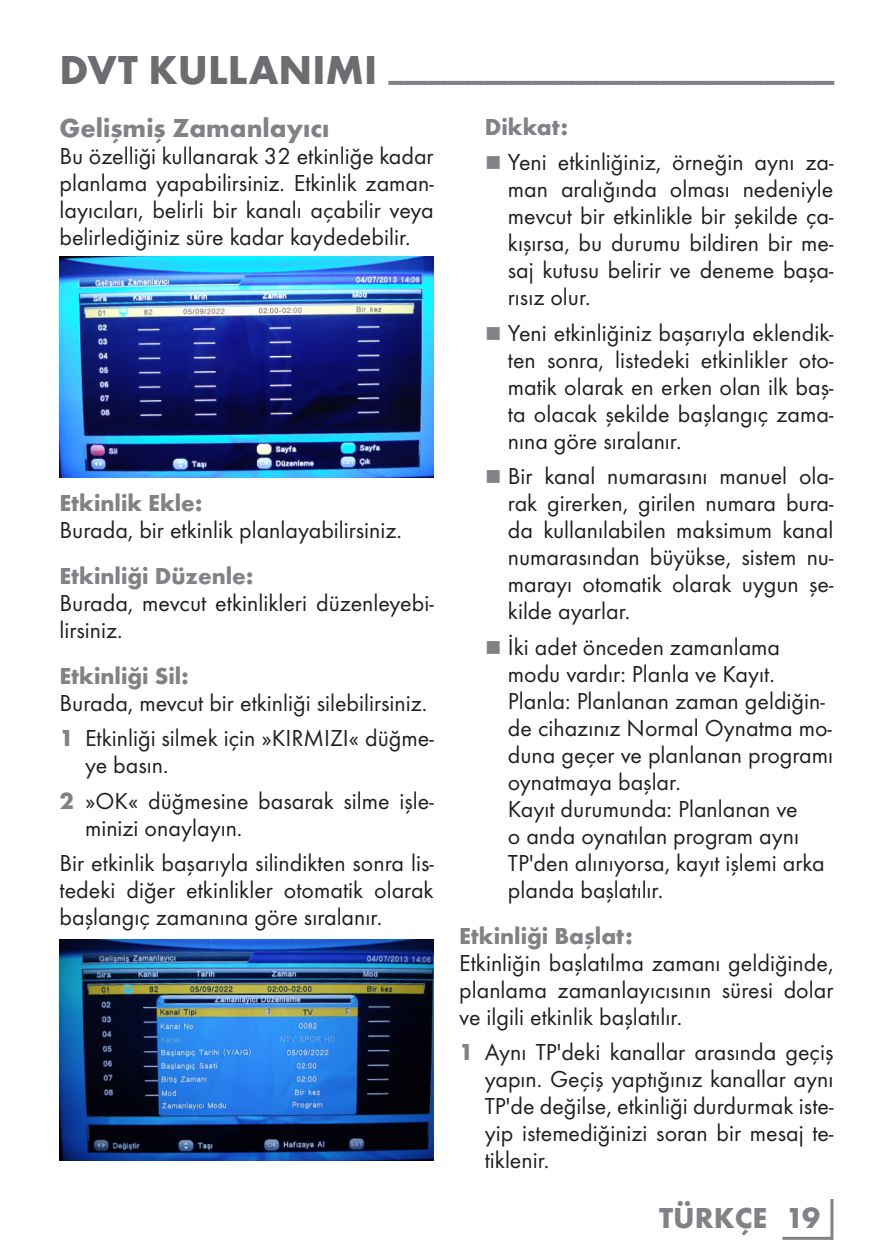
<style>
.page{position:relative;width:893px;height:1259px;background:#fff}
.page>*{position:absolute;margin:0;border:0;box-sizing:border-box;transform-origin:0 0}
.t1{font:700 30px "Futura TOT";color:#808285}
.t2{font:700 27px "Futura TOT";color:#808285}
.t3{font:24px/27px "Futura TOT Boo";color:#231f20;text-align:justify}
.t4{font:700 24px "Futura TOT";color:#808285}
.s1{font-family:"Futura TOT";font-weight:700;color:#808285}
.s2{font-family:"Grund Son Se";font-size:12px;color:#808285}
</style>
<div class="page">
<hr style="left:830px;top:1199px;width:3px;height:40px;background:#808285">
<hr style="left:782px;top:1236px;width:51px;height:3px;background:#808285">
<img style="left:60px;top:257px;width:374px;height:221px">
<img style="left:60px;top:939px;width:374px;height:221px">
<p class="t1" style="left:60px;top:61px;width:776px"><sup>DVT</sup> <sup>KULLANIMI</sup> -------------------------------------------------------------------------</p>
<p class="t2" style="left:60px;top:111px;width:271px">Gelişmiş Zamanlayıcı</p>
<p class="t3" style="left:60px;top:142px;width:376px">Bu özelliği kullanarak 32 etkinliğe kadar planlama yapabilirsiniz. Etkinlik zaman&shy;layıcıları, belirli bir kanalı açabilir veya belirlediğiniz süre kadar kaydedebilir.</p>
<p class="t4" style="left:60px;top:488px;width:144px">Etkinlik Ekle:</p>
<p class="t3" style="left:60px;top:516px;width:344px">Burada, bir etkinlik planlayabilirsiniz.</p>
<p class="t4" style="left:60px;top:561px;width:195px">Etkinliği Düzenle:</p>
<p class="t3" style="left:60px;top:589px;width:376px">Burada, mevcut etkinlikleri düzenleyebi&shy;lirsiniz.</p>
<p class="t4" style="left:60px;top:661px;width:131px">Etkinliği Sil:</p>
<p class="t3" style="left:60px;top:685px;width:376px;line-height:35.4px">Burada, mevcut bir etkinliği silebilirsiniz.<br><span class="s1">1</span> Etkinliği silmek için »KIRMIZI« düğme-</p>
<p class="t3" style="left:60px;top:747px;width:376px;line-height:35.4px;text-indent:26px">ye basın.<br><span class="s1">2</span> »OK« düğmesine basarak silme işle-</p>
<p class="t3" style="left:60px;top:810px;width:376px;line-height:35.4px;text-indent:26px">minizi onaylayın.<br>Bir etkinlik başarıyla silindikten sonra lis-</p>
<p class="t3" style="left:60px;top:876px;width:376px">tedeki diğer etkinlikler otomatik olarak başlangıç zamanına göre sıralanır.</p>
<p class="t4" style="left:485px;top:112px;width:85px">Dikkat:</p>
<p class="t3" style="left:508px;top:148px;width:327px;text-indent:-23px"><span class="s2">7</span> Yeni etkinliğiniz, örneğin aynı za&shy;man aralığında olması nedeniyle mevcut bir etkinlikle bir şekilde ça&shy;kışırsa, bu durumu bildiren bir me&shy;saj kutusu belirir ve deneme başa&shy;rısız olur.</p>
<p class="t3" style="left:508px;top:319px;width:327px;text-indent:-23px"><span class="s2">7</span> Yeni etkinliğiniz başarıyla eklendik&shy;ten sonra, listedeki etkinlikler oto&shy;matik olarak en erken olan ilk baş&shy;ta olacak şekilde başlangıç zama&shy;nına göre sıralanır.</p>
<p class="t3" style="left:508px;top:462px;width:327px;text-indent:-23px"><span class="s2">7</span> Bir kanal numarasını manuel ola&shy;rak girerken, girilen numara bura&shy;da kullanılabilen maksimum kanal numarasından büyükse, sistem nu&shy;marayı otomatik olarak uygun şe&shy;kilde ayarlar.</p>
<p class="t3" style="left:508px;top:633px;width:327px;text-align:left;text-indent:-23px"><span class="s2">7</span> İki adet önceden zamanlama modu vardır: Planla ve Kayıt.<br>Planla: Planlanan zaman geldiğin&shy;de cihazınız Normal Oynatma mo&shy;duna geçer ve planlanan programı oynatmaya başlar.<br>Kayıt durumunda: Planlanan ve<br>o anda oynatılan program aynı<br>TP'den alınıyorsa, kayıt işlemi arka planda başlatılır.</p>
<p class="t4" style="left:459px;top:921px;width:175px">Etkinliği Başlat:</p>
<p class="t3" style="left:459px;top:949px;width:376px">Etkinliğin başlatılma zamanı geldiğinde, planlama zamanlayıcısının süresi dolar ve ilgili etkinlik başlatılır.</p>
<p class="t3" style="left:485px;top:1038px;width:350px;text-indent:-26px"><span class="s1">1</span> Aynı TP'deki kanallar arasında geçiş yapın. Geçiş yaptığınız kanallar aynı TP'de değilse, etkinliği durdurmak iste&shy;yip istemediğinizi soran bir mesaj te&shy;tiklenir.</p>
<p class="t1" style="left:659px;top:1199px;width:163px">TÜRKÇE 19</p>
</div>
